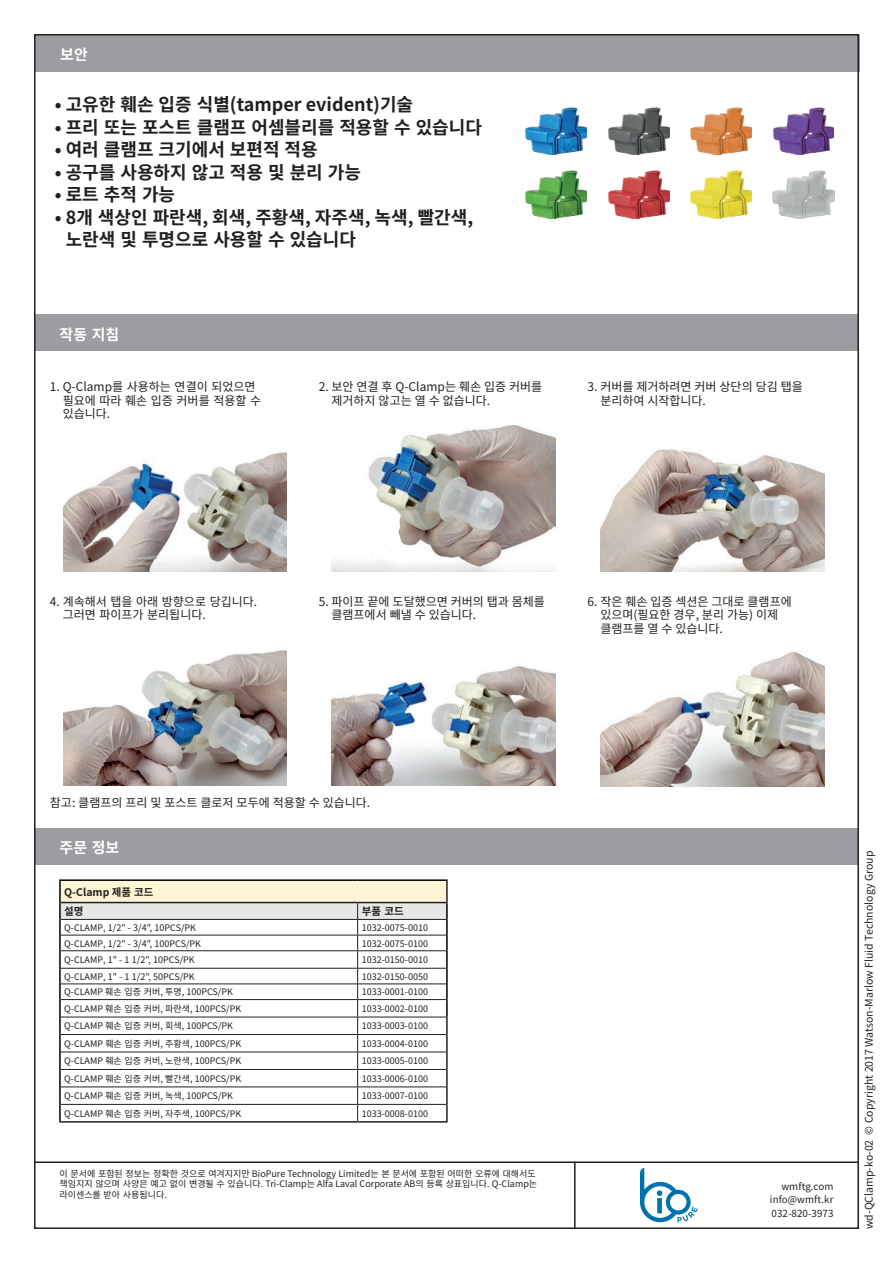
<style>
.page{position:relative;width:893px;height:1263px;background:#fff}
.page>*{position:absolute;margin:0;border:0;box-sizing:border-box;transform-origin:0 0}
.t1{font:700 18px/22.5px "Noto Sans CJ Kkr";color:#231f20}
.t2{font:700 15px "Noto Sans CJ Kkr";color:#fff}
.Pump_Title{font:12px/13.5px "Noto Sans CJ Kkr";color:#231f20}
.t3{font:10.5px "Noto Sans CJ Kkr";color:#231f20}
.t4{font:700 10.5px "Noto Sans CJ Kkr";color:#231f20}
.t5{font:9.75px "Noto Sans CJ Kkr";letter-spacing:.01em;color:#231f20}
.t6{font:9px/10.5px "Noto Sans CJ Kkr";color:#231f20}
</style>
<div class="page">
<hr style="left:34px;top:1161px;width:825px;height:2px;background:#231f20">
<hr style="left:574px;top:1161px;width:2px;height:68px;background:#231f20">
<div style="left:34px;top:314px;width:825px;height:37px;background:#9c9da1"></div>
<div style="left:34px;top:828px;width:825px;height:37px;background:#9c9da1"></div>
<svg style="left:640px;top:1168px;width:58px;height:54px"></svg>
<div style="left:60px;top:880px;width:387px;height:22px;background:#fef5d5"></div>
<svg style="left:59px;top:902px;width:389px;height:219px"></svg>
<hr style="left:59px;top:1121px;width:299px;height:1px;background:#231f20">
<hr style="left:358px;top:1121px;width:90px;height:1px;background:#231f20">
<hr style="left:59px;top:879px;width:299px;height:2px;background:#000">
<hr style="left:59px;top:881px;width:2px;height:21px;background:#000">
<hr style="left:358px;top:879px;width:90px;height:2px;background:#000">
<hr style="left:446px;top:881px;width:2px;height:21px;background:#231f20">
<hr style="left:61px;top:902px;width:297px;height:1px;background:#231f20">
<hr style="left:358px;top:902px;width:90px;height:1px;background:#231f20">
<img style="left:63px;top:452px;width:224px;height:119px">
<img style="left:332px;top:425px;width:224px;height:146px">
<img style="left:601px;top:449px;width:223px;height:122px">
<img style="left:63px;top:650px;width:224px;height:136px">
<img style="left:332px;top:666px;width:224px;height:120px">
<img style="left:601px;top:651px;width:223px;height:135px">
<div style="left:35px;top:35px;width:825px;height:37px;background:#9c9da1"></div>
<img style="left:526px;top:108px;width:61px;height:47px">
<img style="left:608px;top:108px;width:61px;height:47px">
<img style="left:691px;top:108px;width:60px;height:47px">
<img style="left:773px;top:108px;width:61px;height:47px">
<img style="left:526px;top:171px;width:61px;height:47px">
<img style="left:608px;top:171px;width:61px;height:47px">
<img style="left:691px;top:171px;width:60px;height:47px">
<img style="left:773px;top:171px;width:61px;height:48px">
<p class="t2" style="left:60px;top:46px;width:29px">보안</p>
<p class="t1" style="left:55px;top:94px;width:360px">• 고유한 훼손 입증 식별(tamper evident)기술</p>
<p class="t1" style="left:55px;top:116px;width:429px">• 프리 또는 포스트 클램프 어셈블리를 적용할 수 있습니다</p>
<p class="t1" style="left:55px;top:139px;width:264px">• 여러 클램프 크기에서 보편적 적용</p>
<p class="t1" style="left:55px;top:161px;width:308px">• 공구를 사용하지 않고 적용 및 분리 가능</p>
<p class="t1" style="left:55px;top:184px;width:122px">• 로트 추적 가능</p>
<p class="t1" style="left:66px;top:206px;width:409px;text-indent:-11px">• 8개 색상인 파란색, 회색, 주황색, 자주색, 녹색, 빨간색, 노란색 및 투명으로 사용할 수 있습니다</p>
<p class="t2" style="left:60px;top:326px;width:61px">작동 지침</p>
<p class="Pump_Title" style="left:63px;top:380px;width:200px;text-indent:-13px">1. Q-Clamp를 사용하는 연결이 되었으면 필요에 따라 훼손 입증 커버를 적용할 수 있습니다.</p>
<p class="Pump_Title" style="left:331px;top:380px;width:212px;text-indent:-13px">2. 보안 연결 후 Q-Clamp는 훼손 입증 커버를 제거하지 않고는 열 수 없습니다.</p>
<p class="Pump_Title" style="left:600px;top:380px;width:204px;text-indent:-13px">3. 커버를 제거하려면 커버 상단의 당김 탭을 분리하여 시작합니다.</p>
<p class="Pump_Title" style="left:63px;top:595px;width:196px;text-indent:-13px">4. 계속해서 탭을 아래 방향으로 당깁니다. 그러면 파이프가 분리됩니다.</p>
<p class="Pump_Title" style="left:331px;top:595px;width:215px;text-indent:-13px">5. 파이프 끝에 도달했으면 커버의 탭과 몸체를 클램프에서 빼낼 수 있습니다.</p>
<p class="Pump_Title" style="left:600px;top:595px;width:193px;text-indent:-13px">6. 작은 훼손 입증 섹션은 그대로 클램프에 있으며(필요한 경우, 분리 가능) 이제 클램프를 열 수 있습니다.</p>
<p class="Pump_Title" style="left:50px;top:796px;width:322px">참고: 클램프의 프리 및 포스트 클로저 모두에 적용할 수 있습니다.</p>
<p class="t2" style="left:60px;top:839px;width:61px">주문 정보</p>
<p class="t4" style="left:64px;top:886px;width:91px">Q-Clamp 제품 코드</p>
<p class="t4" style="left:64px;top:905px;width:21px">설명</p>
<p class="t4" style="left:362px;top:905px;width:43px">부품 코드</p>
<p class="t6" style="left:64px;top:922px;width:133px">Q-CLAMP, 1/2" - 3/4", 10PCS/PK</p>
<p class="t6" style="left:362px;top:922px;width:68px">1032-0075-0010</p>
<p class="t6" style="left:64px;top:938px;width:138px">Q-CLAMP, 1/2" - 3/4", 100PCS/PK</p>
<p class="t6" style="left:362px;top:938px;width:68px">1032-0075-0100</p>
<p class="t6" style="left:64px;top:955px;width:132px">Q-CLAMP, 1" - 1 1/2", 10PCS/PK</p>
<p class="t6" style="left:362px;top:955px;width:68px">1032-0150-0010</p>
<p class="t6" style="left:64px;top:971px;width:132px">Q-CLAMP, 1" - 1 1/2", 50PCS/PK</p>
<p class="t6" style="left:362px;top:971px;width:68px">1032-0150-0050</p>
<p class="t6" style="left:64px;top:987px;width:170px">Q-CLAMP 훼손 입증 커버, 투명, 100PCS/PK</p>
<p class="t6" style="left:362px;top:987px;width:68px">1033-0001-0100</p>
<p class="t6" style="left:64px;top:1003px;width:179px">Q-CLAMP 훼손 입증 커버, 파란색, 100PCS/PK</p>
<p class="t6" style="left:362px;top:1003px;width:68px">1033-0002-0100</p>
<p class="t6" style="left:64px;top:1021px;width:170px">Q-CLAMP 훼손 입증 커버, 회색, 100PCS/PK</p>
<p class="t6" style="left:362px;top:1021px;width:68px">1033-0003-0100</p>
<p class="t6" style="left:64px;top:1038px;width:179px">Q-CLAMP 훼손 입증 커버, 주황색, 100PCS/PK</p>
<p class="t6" style="left:362px;top:1038px;width:68px">1033-0004-0100</p>
<p class="t6" style="left:64px;top:1056px;width:179px">Q-CLAMP 훼손 입증 커버, 노란색, 100PCS/PK</p>
<p class="t6" style="left:362px;top:1056px;width:68px">1033-0005-0100</p>
<p class="t6" style="left:64px;top:1073px;width:179px">Q-CLAMP 훼손 입증 커버, 빨간색, 100PCS/PK</p>
<p class="t6" style="left:362px;top:1073px;width:68px">1033-0006-0100</p>
<p class="t6" style="left:64px;top:1091px;width:170px">Q-CLAMP 훼손 입증 커버, 녹색, 100PCS/PK</p>
<p class="t6" style="left:362px;top:1091px;width:68px">1033-0007-0100</p>
<p class="t6" style="left:64px;top:1108px;width:179px">Q-CLAMP 훼손 입증 커버, 자주색, 100PCS/PK</p>
<p class="t6" style="left:362px;top:1108px;width:68px">1033-0008-0100</p>
<p class="t6" style="left:60px;top:1168px;width:479px">이 문서에 포함된 정보는 정확한 것으로 여겨지지만 BioPure Technology Limited는 본 문서에 포함된 어떠한 오류에 대해서도 책임지지 않으며 사양은 예고 없이 변경될 수 있습니다. Tri-Clamp는 Alfa Laval Corporate AB의 등록 상표입니다. Q-Clamp는 라이센스를 받아 사용됩니다.</p>
<p class="t5" style="left:781px;top:1181px;width:54px">wmftg.com</p>
<p class="t5" style="left:770px;top:1194px;width:65px">info@wmft.kr</p>
<p class="t5" style="left:771px;top:1208px;width:63px">032-820-3973</p>
<p class="t3" style="left:863px;top:1229px;width:380px;rotate:-90deg">wd-QClamp-ko-02 © Copyright 2017 Watson-Marlow Fluid Technology Group</p>
</div>
